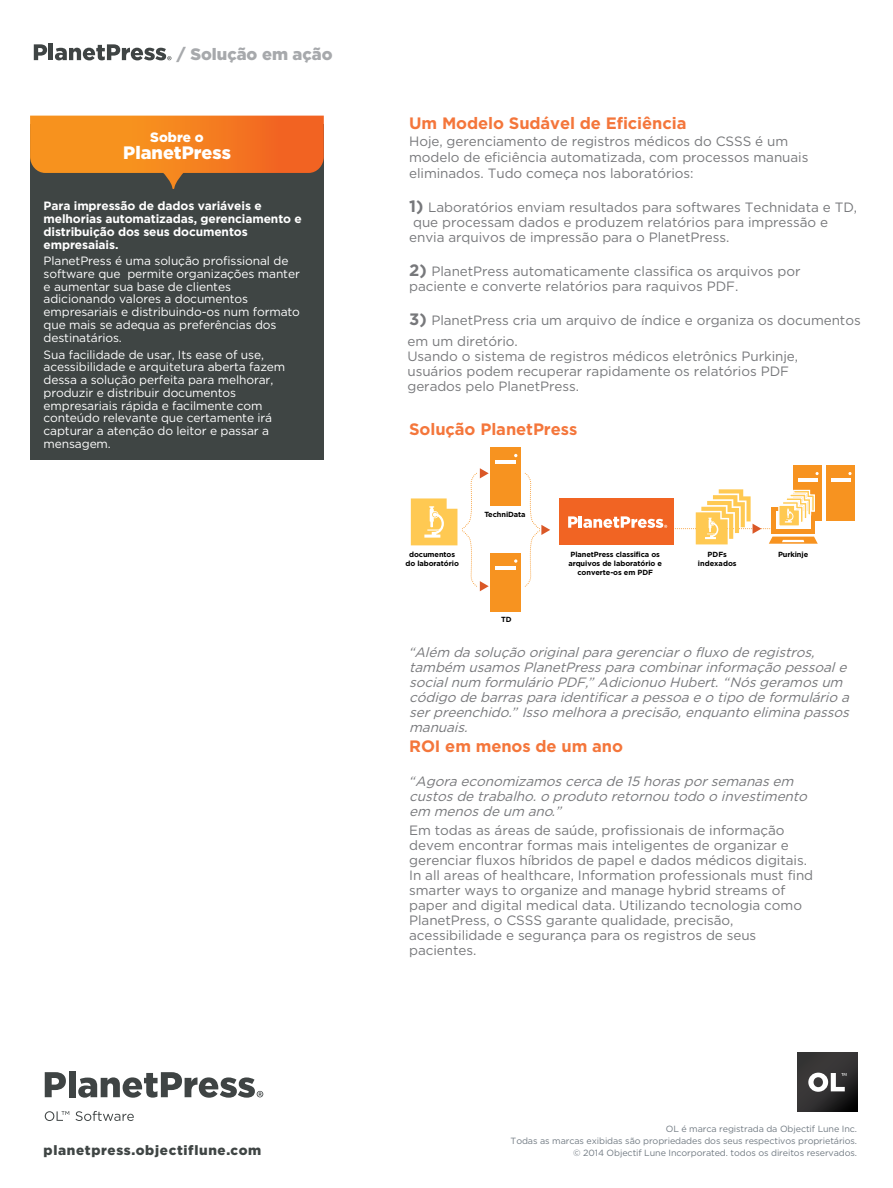
<style>
.page{position:relative;width:893px;height:1188px;background:#fff}
.page>*{position:absolute;margin:0;border:0;box-sizing:border-box;transform-origin:0 0}
.t1{font:900 18px "Gotham";color:#fff}
.t2{font:700 16.5px "Gotham";letter-spacing:-.005em;color:#f4763b}
.t3{font:900 16.5px "Gotham";color:#a7a9ac}
.t4{font:13.5px/15px "Gotham";letter-spacing:-.005em;color:#77787b}
.t5{font:italic 13.5px/15px "Gotham";color:#77787b}
.t6{font:900 13.5px "Gotham";letter-spacing:.05em;color:#3f4544}
.t7{font:900 13.5px "Gotham";color:#fff}
.t8{font:12px/12.8px "Gotham";letter-spacing:-.01em;color:#fff}
.t9{font:700 12px/12.8px "Gotham";letter-spacing:-.01em;color:#fff}
.t10{font:9px/12px "Gotham";letter-spacing:-.01em;color:#727b83;text-align:right}
.t11{font:700 7.35px/8.9px "Gotham";letter-spacing:-.01em;color:#000;text-align:center}
.s1{font-weight:700;font-size:16.5px}
.s2{font-style:inherit}
</style>
<div class="page">
<svg style="left:34px;top:44px;width:13px;height:16px"></svg>
<hr style="left:49px;top:44px;width:4px;height:16px;background:#3f4444">
<svg style="left:55px;top:44px;width:116px;height:16px"></svg>
<div style="left:30px;top:125px;width:294px;height:335px;background:#3f4544"></div>
<svg style="left:30px;top:116px;width:294px;height:73px"></svg>
<svg style="left:798px;top:1052px;width:59px;height:60px;background:#2d2c2c"></svg>
<svg style="left:808px;top:1073px;width:39px;height:19px"></svg>
<div style="left:826px;top:466px;width:29px;height:55px;background:#f79320"></div>
<hr style="left:831px;top:478px;width:19px;height:4px;background:#fff">
<div style="left:793px;top:466px;width:29px;height:55px;background:#f79320"></div>
<svg style="left:815px;top:472px;width:4px;height:3px"></svg>
<hr style="left:798px;top:478px;width:19px;height:4px;background:#fff">
<div style="left:559px;top:498px;width:114px;height:47px;background:#f16423"></div>
<div style="left:490px;top:447px;width:31px;height:59px;background:#f79320"></div>
<hr style="left:495px;top:461px;width:21px;height:3px;background:#fff">
<div style="left:490px;top:553px;width:31px;height:58px;background:#f79320"></div>
<svg style="left:514px;top:559px;width:3px;height:4px"></svg>
<hr style="left:495px;top:566px;width:21px;height:4px;background:#fff">
<svg style="left:411px;top:468px;width:78px;height:123px"></svg>
<svg style="left:524px;top:472px;width:26px;height:115px"></svg>
<svg style="left:568px;top:489px;width:250px;height:55px"></svg>
<svg style="left:45px;top:1072px;width:21px;height:25px"></svg>
<div style="left:69px;top:1071px;width:6px;height:26px;background:#3f4444"></div>
<svg style="left:78px;top:1072px;width:185px;height:26px"></svg>
<svg style="left:45px;top:1111px;width:24px;height:10px"></svg>
<svg style="left:75px;top:1111px;width:59px;height:10px"></svg>
<p class="t3" style="left:177px;top:42px;width:157px">/ Solução em ação</p>
<p class="t7" style="left:150px;top:128px;width:55px">Sobre o</p>
<h1 class="t1" style="left:123px;top:140px;width:109px">PlanetPress</h1>
<p class="t9" style="left:44px;top:200px;width:260px">Para impressão de dados variáveis e melhorias automatizadas, gerenciamento e distribuição dos seus documentos empresaiais.</p>
<p class="t8" style="left:44px;top:254px;width:258px">PlanetPress é uma solução profissional de software que permite organizações manter e aumentar sua base de clientes adicionando valores a documentos empresariais e distribuindo-os num formato que mais se adequa as preferências dos destinatários.</p>
<p class="t8" style="left:44px;top:348px;width:243px">Sua facilidade de usar, Its ease of use, acessibilidade e arquitetura aberta fazem dessa a solução perfeita para melhorar, produzir e distribuir documentos empresariais rápida e facilmente com conteúdo relevante que certamente irá capturar a atenção do leitor e passar a mensagem.</p>
<p class="t6" style="left:44px;top:1141px;width:219px">planetpress.objectiflune.com</p>
<p class="t2" style="left:409px;top:112px;width:279px">Um Modelo Sudável de Eficiência</p>
<p class="t4" style="left:409px;top:133px;width:401px;line-height:15.9px">Hoje, gerenciamento de registros médicos do CSSS é um modelo de eficiência automatizada, com processos manuais eliminados. Tudo começa nos laboratórios:</p>
<p class="t4" style="left:409px;top:199px;width:450px"><span class="s1">1)</span> Laboratórios enviam resultados para softwares Technidata e TD, que processam dados e produzem relatórios para impressão e envia arquivos de impressão para o PlanetPress.</p>
<p class="t4" style="left:409px;top:264px;width:393px"><span class="s1">2)</span> PlanetPress automaticamente classifica os arquivos por paciente e converte relatórios para raquivos PDF.</p>
<p class="t4" style="left:407px;top:310px;width:455px;line-height:20.4px"><span class="s1">3)</span> PlanetPress cria um arquivo de índice e organiza os documentos em um diretório.</p>
<p class="t4" style="left:407px;top:348px;width:392px">Usando o sistema de registros médicos eletrônics Purkinje, usuários podem recuperar rapidamente os relatórios PDF gerados pelo PlanetPress.</p>
<p class="t2" style="left:409px;top:418px;width:170px">Solução PlanetPress</p>
<p class="t11" style="left:484px;top:510px;width:43px">TechniData</p>
<p class="t11" style="left:405px;top:550px;width:55px">documentos do laboratório</p>
<p class="t11" style="left:568px;top:550px;width:95px">PlanetPress classifica os arquivos de laboratório e converte-os em PDF</p>
<p class="t11" style="left:698px;top:550px;width:40px">PDFs indexados</p>
<p class="t11" style="left:501px;top:615px;width:12px">TD</p>
<p class="t11" style="left:778px;top:550px;width:32px">Purkinje</p>
<p class="t5" style="left:409px;top:645px;width:446px"><span class="s2">“</span>Além da solução original para gerenciar o fluxo de registros, também usamos PlanetPress paracombinarinformação pessoale socialnum formulário PDF,<span class="s2">”</span> Adicionuo <span class="s2">H u b e r t. “</span> Nósgeramosum código debarrasparaidentificarapessoaeo tipo deformulário a serpreenchido.<span class="s2">”</span> Isso melhoraaprecisão,enquanto eliminapassos manuais.</p>
<p class="t2" style="left:409px;top:735px;width:215px">ROI em menos de um ano</p>
<p class="t5" style="left:409px;top:773px;width:404px"><span class="s2">“</span>Agoraeconomizamoscercade15horasporsemanasem custosdetrabalho.o produto retornoutodo o investimento em menosdeum ano<span class="s2">. ”</span></p>
<p class="t4" style="left:409px;top:822px;width:406px">Em todas as áreas de saúde, profissionais de informação devem encontrar formas mais inteligentes de organizar e gerenciar fluxos híbridos de papel e dados médicos digitais.<br>In all areas of healthcare, Information professionals must find smarter ways to organize and manage hybrid streams of paper and digital medical data. Utilizando tecnologia como PlanetPress, o CSSS garante qualidade, precisão, acessibilidade e segurança para os registros de seus pacientes.</p>
<p class="t10" style="left:511px;top:1122px;width:348px">OL é marca registrada da Objectif Lune Inc.<br>Todas as marcas exibidas são propriedades dos seus respectivos proprietários. © 2014 Objectif Lune Incorporated. todos os direitos reservados.</p>
</div>
